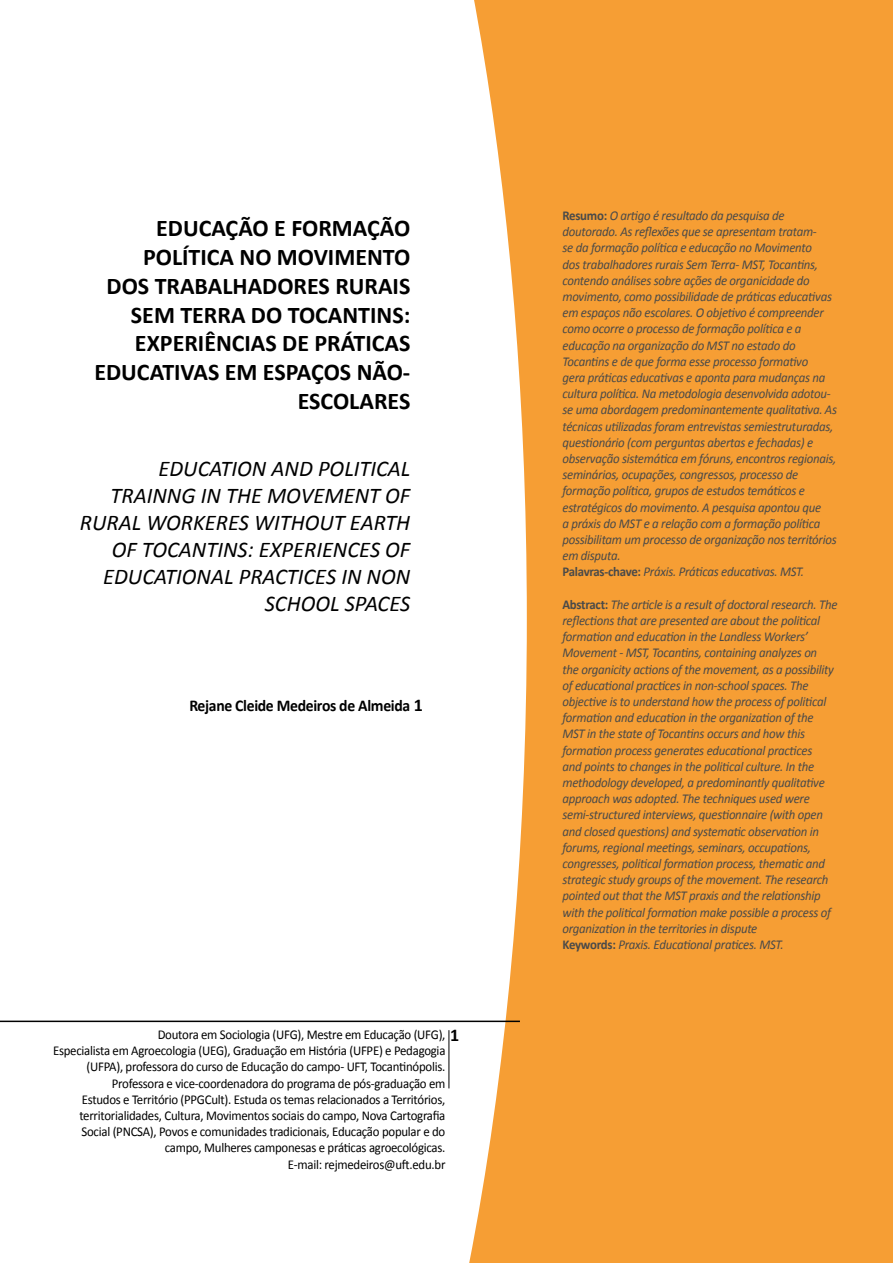
<style>
.page{position:relative;width:893px;height:1263px;background:#fff}
.page>*{position:absolute;margin:0;border:0;box-sizing:border-box;transform-origin:0 0}
.t1{font:700 24px/28.8px "Calibri";color:#000;text-align:right}
.t2{font:italic 22.5px/27px "Calibri";color:#000;text-align:right}
.t3{font:700 18px "Calibri";color:#000}
.t4{font:700 16.5px "Calibri";letter-spacing:-.02em;color:#000;scale:.95 1}
.t5{font:italic 13.5px/16.2px "Calibri";letter-spacing:-.02em;color:#4a4a49;scale:.95 1}
.t6{font:13.5px/16.2px "Calibri";letter-spacing:-.02em;color:#000;text-align:right;scale:.95 1}
.s1{font-size:18px}
.s2{font-weight:700;font-style:normal}
</style>
<div class="page">
<svg style="left:469px;top:0;width:424px;height:1263px;fill:#f69e34"></svg>
<hr style="left:0;top:1020px;width:520px;height:2px;background:#000">
<hr style="left:449px;top:1030px;width:1px;height:58px;background:#000">
<h1 class="t1" style="left:94px;top:213px;width:317px">EDUCAÇÃO E FORMAÇÃO<br>POLÍTICA NO MOVIMENTO<br>DOS TRABALHADORES RURAIS<br>SEM TERRA DO TOCANTINS:<br>EXPERIÊNCIAS DE PRÁTICAS<br>EDUCATIVAS EM ESPAÇOS NÃO-<br>ESCOLARES</h1>
<h2 class="t2" style="left:80px;top:454px;width:332px">EDUCATION AND POLITICAL<br>TRAINNG IN THE MOVEMENT OF<br>RURAL WORKERES WITHOUT EARTH<br>OF TOCANTINS: EXPERIENCES OF<br>EDUCATIONAL PRACTICES IN NON<br>SCHOOL SPACES</h2>
<p class="t4" style="left:189px;top:694px;width:247px">Rejane Cleide Medeiros de Almeida <span class="s1">1</span></p>
<p class="t6" style="left:53px;top:1026px;width:415px">Doutora em Sociologia (UFG), Mestre em Educação (UFG),<br>Especialista em Agroecologia (UEG), Graduação em História (UFPE) e Pedagogia (UFPA), professora do curso de Educação do campo- UFT, Tocantinópolis.<br>Professora e vice-coordenadora do programa de pós-graduação em<br>Estudos e Território (PPGCult). Estuda os temas relacionados a Territórios, territorialidades, Cultura, Movimentos sociais do campo, Nova Cartografia Social (PNCSA), Povos e comunidades tradicionais, Educação popular e do campo, Mulheres camponesas e práticas agroecológicas.<br>E-mail: rejmedeiros@uft.edu.br</p>
<h3 class="t3" style="left:450px;top:1022px;width:11px">1</h3>
<p class="t5" style="left:562px;top:207px;width:291px"><span class="s2">Resumo:</span> O artigo é resultado da pesquisa de doutorado. As reflexões que se apresentam tratam-<br>se da formação política e educação no Movimento<br>dos trabalhadores rurais Sem Terra- MST, Tocantins, contendo análises sobre ações de organicidade do movimento, como possibilidade de práticas educativas em espaços não escolares. O objetivo é compreender como ocorre o processo de formação política e a educação na organização do MST no estado do Tocantins e de que forma esse processo formativo<br>gera práticas educativas e aponta para mudanças na cultura política. Na metodologia desenvolvida adotou&shy;se uma abordagem predominantemente qualitativa. As técnicas utilizadas foram entrevistas semiestruturadas, questionário (com perguntas abertas e fechadas) e observação sistemática em fóruns, encontros regionais, seminários, ocupações, congressos, processo de formação política, grupos de estudos temáticos e estratégicos do movimento. A pesquisa apontou que<br>a práxis do MST e a relação com a formação política possibilitam um processo de organização nos territórios em disputa.<br><span class="s2">Palavras-chave:</span> Práxis. Práticas educativas. MST.</p>
<p class="t5" style="left:562px;top:596px;width:291px"><span class="s2">Abstract:</span> The article is a result of doctoral research. The reflections that are presented are about the political formation and education in the Landless Workers’ Movement - MST, Tocantins, containing analyzes on<br>the organicity actions of the movement, as a possibility of educational practices in non-school spaces. The objective is to understand how the process of political formation and education in the organization of the MST in the state of Tocantins occurs and how this formation process generates educational practices<br>and points to changes in the political culture. In the methodology developed, a predominantly qualitative approach was adopted. The techniques used were semi-structured interviews, questionnaire (with open and closed questions) and systematic observation in forums, regional meetings, seminars, occupations, congresses, political formation process, thematic and strategic study groups of the movement. The research pointed out that the MST praxis and the relationship with the political formation make possible a process of organization in the territories in dispute<br><span class="s2">Keywords:</span> Praxis. Educational pratices. MST.</p>
</div>
